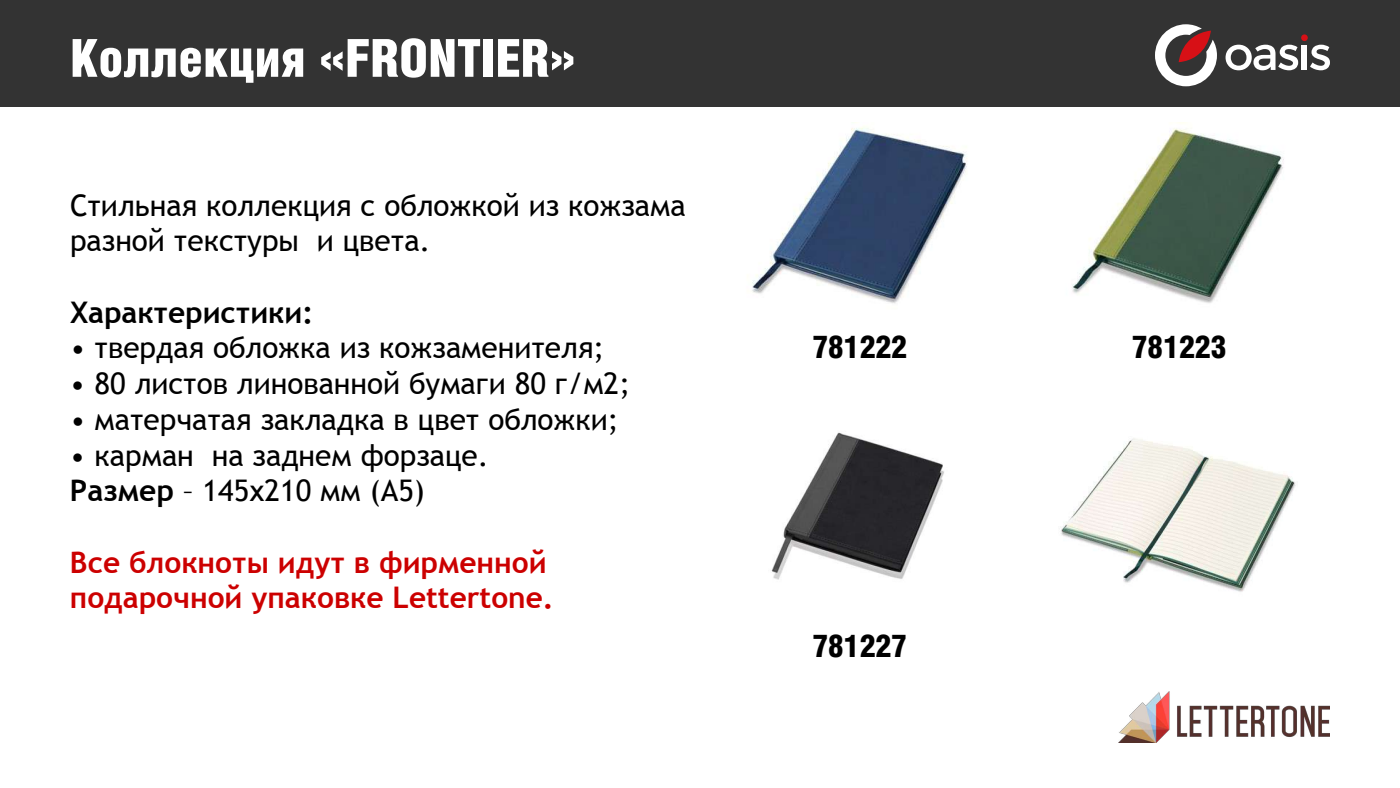
<style>
.page{position:relative;width:1400px;height:788px;background:#fff}
.page>*{position:absolute;margin:0;border:0;box-sizing:border-box;transform-origin:0 0}
.t1{font:52.5px "Helios Cond Black C";color:#fff}
.t2{font:31.5px "Helios Cond Black C";color:#000}
.t3{font:29.75px/35.7px "Trebuchet MS";color:#000}
.t4{font:700 29.75px/35.7px "Trebuchet MS";color:#c00}
.t5{font:700 29.75px "Trebuchet MS";color:#000}
.s1{font-size:29.4px}
.s2{font-weight:700}
</style>
<div class="page">
<img style="left:1119px;top:691px;width:211px;height:51px">
<div style="left:0;top:0;width:1400px;height:107px;background:#333"></div>
<svg style="left:1155px;top:24px;width:62px;height:62px"></svg>
<svg style="left:1226px;top:34px;width:104px;height:36px"></svg>
<img style="left:752px;top:126px;width:215px;height:178px">
<img style="left:1072px;top:128px;width:212px;height:175px">
<img style="left:771px;top:432px;width:173px;height:148px">
<img style="left:1061px;top:438px;width:235px;height:154px">
<h1 class="t1" style="left:70px;top:28px;width:506px">Коллекция «FRONTIER»</h1>
<p class="t3" style="left:70px;top:187px;width:617px">Стильная коллекция с обложкой из кожзама разной текстуры и цвета.</p>
<p class="t5" style="left:70px;top:293px;width:245px">Характеристики:</p>
<p class="t3" style="left:70px;top:330px;width:536px">• твердая обложка из кожзаменителя<span class="s1">;</span></p>
<p class="t3" style="left:70px;top:366px;width:562px">• 80 листов линованной бумаги 80 г/м2<span class="s1">;</span></p>
<p class="t3" style="left:70px;top:402px;width:550px">• матерчатая закладка в цвет обложки<span class="s1">;</span></p>
<p class="t3" style="left:70px;top:437px;width:420px">• карман на заднем форзаце.<br><span class="s2">Размер</span> – 145х210 мм (А5)</p>
<p class="t4" style="left:70px;top:544px;width:485px">Все блокноты идут в фирменной подарочной упаковке Lettertone.</p>
<p class="t2" style="left:812px;top:329px;width:96px">781222</p>
<p class="t2" style="left:1132px;top:329px;width:96px">781223</p>
<p class="t2" style="left:812px;top:628px;width:96px">781227</p>
</div>
